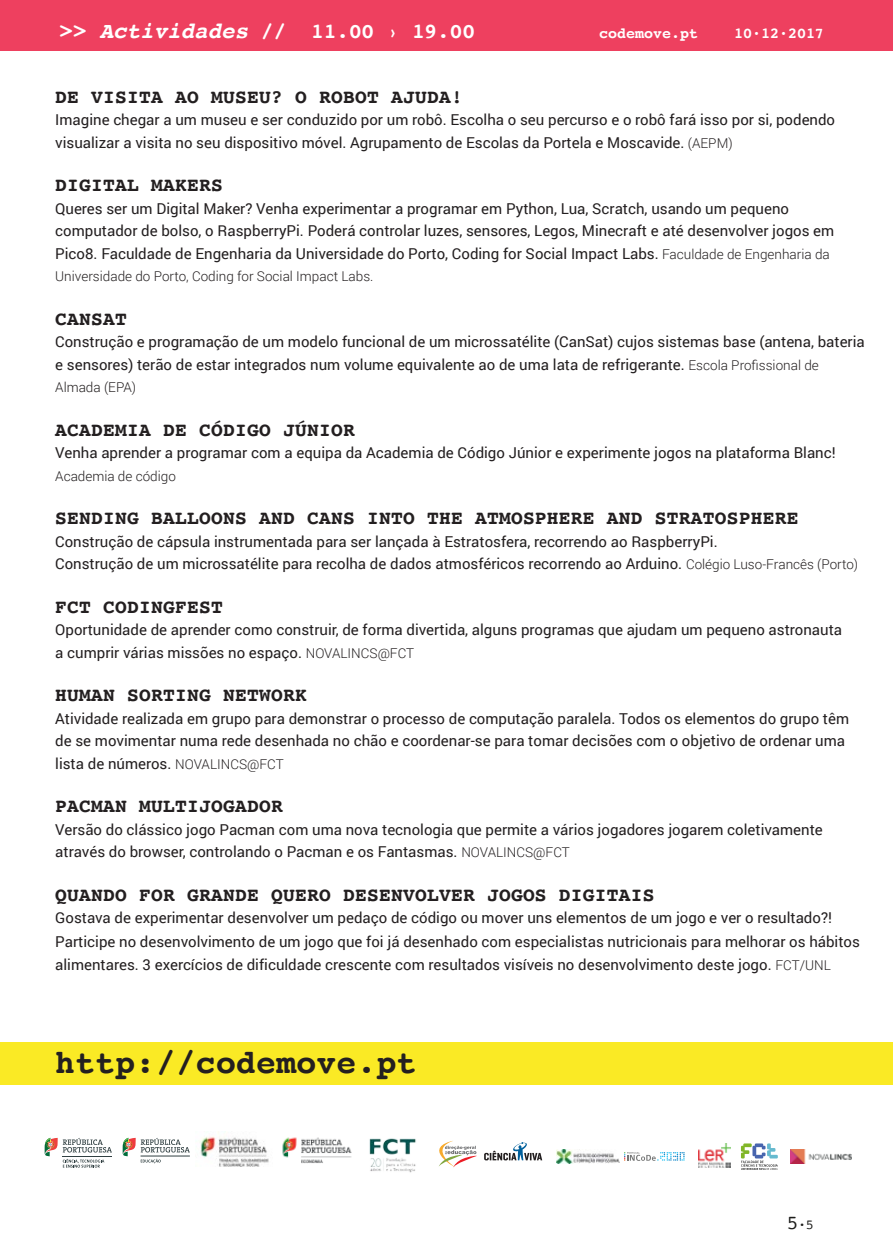
<style>
.page{position:relative;width:893px;height:1257px;background:#fff}
.page>*{position:absolute;margin:0;border:0;box-sizing:border-box;transform-origin:0 0}
.t1{font:700 33px "Courier";letter-spacing:.01em;color:#231f20}
.t2{font:700 21px "Courier";color:#fff}
.t3{font:700 19.5px "Courier";letter-spacing:.015em;color:#231f20}
.t4{font:15px/22.5px "Roboto";color:#231f20}
.t5{font:700 15px "Courier";color:#fff}
.t6{font:300 13.5px "Roboto";color:#231f20}
.t7{font:13.5px "Courier";color:#1d1d1b}
.s1{font-size:22.5px}
.s2{font-style:italic;font-size:22.5px}
.s3{font-weight:300;font-size:13.5px}
.s4{font-size:19.5px}
</style>
<div class="page">
<div style="left:0;top:0;width:893px;height:51px;background:#ee405f"></div>
<img style="left:200px;top:1132px;width:69px;height:34px">
<img style="left:282px;top:1137px;width:70px;height:26px">
<svg style="left:484px;top:1142px;width:58px;height:18px"></svg>
<svg style="left:741px;top:1143px;width:37px;height:27px"></svg>
<svg style="left:45px;top:1138px;width:67px;height:30px"></svg>
<svg style="left:439px;top:1141px;width:38px;height:27px"></svg>
<svg style="left:123px;top:1138px;width:67px;height:26px"></svg>
<img style="left:790px;top:1149px;width:62px;height:14px">
<svg style="left:624px;top:1152px;width:61px;height:9px"></svg>
<img style="left:556px;top:1150px;width:63px;height:13px">
<img style="left:698px;top:1143px;width:32px;height:25px">
<img style="left:369px;top:1138px;width:47px;height:35px">
<div style="left:0;top:1042px;width:893px;height:43px;background:#faea25"></div>
<h2 class="t2" style="left:59px;top:15px;width:417px"><span class="s1">&gt;&gt;</span> <span class="s2">Actividades</span> // 11.00 › 19.00</h2>
<p class="t5" style="left:599px;top:22px;width:100px">codemove.pt</p>
<p class="t5" style="left:734px;top:22px;width:91px">10·12·2017</p>
<h3 class="t3" style="left:55px;top:81px;width:409px">DE VISITA AO MUSEU? O ROBOT AJUDA!</h3>
<p class="t4" style="left:55px;top:108px;width:781px">Imagine chegar a um museu e ser conduzido por um robô. Escolha o seu percurso e o robô fará isso por si, podendo visualizar a visita no seu dispositivo móvel. Agrupamento de Escolas da Portela e Moscavide. <span class="s3">(AEPM)</span></p>
<h3 class="t3" style="left:55px;top:169px;width:169px">DIGITAL MAKERS</h3>
<p class="t4" style="left:55px;top:197px;width:781px">Queres ser um Digital Maker? Venha experimentar a programar em Python, Lua, Scratch, usando um pequeno computador de bolso, o RaspberryPi. Poderá controlar luzes, sensores, Legos, Minecraft e até desenvolver jogos em<br>Pico8. Faculdade de Engenharia da Universidade do Porto, Coding for Social Impact Labs. <span class="s3">Faculdade de Engenharia da</span></p>
<p class="t6" style="left:55px;top:267px;width:320px">Universidade do Porto, Coding for Social Impact Labs.</p>
<h3 class="t3" style="left:55px;top:303px;width:73px">CANSAT</h3>
<p class="t4" style="left:55px;top:330px;width:811px">Construção e programação de um modelo funcional de um microssatélite (CanSat) cujos sistemas base (antena, bateria e sensores) terão de estar integrados num volume equivalente ao de uma lata de refrigerante. <span class="s3">Escola Profissional de</span></p>
<p class="t6" style="left:55px;top:378px;width:82px">Almada (EPA)</p>
<h3 class="t3" style="left:55px;top:414px;width:301px">ACADEMIA DE CÓDIGO JÚNIOR</h3>
<p class="t4" style="left:55px;top:441px;width:782px">Venha aprender a programar com a equipa da Academia de Código Júnior e experimente jogos na plataforma Blanc!</p>
<p class="t6" style="left:55px;top:467px;width:122px">Academia de código</p>
<h3 class="t3" style="left:55px;top:502px;width:745px">SENDING BALLOONS AND CANS INTO THE ATMOSPHERE AND STRATOSPHERE</h3>
<p class="t4" style="left:55px;top:530px;width:804px">Construção de cápsula instrumentada para ser lançada à Estratosfera, recorrendo ao RaspberryPi.<br>Construção de um microssatélite para recolha de dados atmosféricos recorrendo ao Arduino. <span class="s3">Colégio Luso-Francês (Porto)</span></p>
<h3 class="t3" style="left:55px;top:591px;width:169px">FCT CODINGFEST</h3>
<p class="t4" style="left:55px;top:618px;width:788px">Oportunidade de aprender como construir, de forma divertida, alguns programas que ajudam um pequeno astronauta a cumprir várias missões no espaço. <span class="s3">NOVALINCS@FCT</span></p>
<h3 class="t3" style="left:55px;top:679px;width:253px">HUMAN SORTING NETWORK</h3>
<p class="t4" style="left:55px;top:707px;width:795px">Atividade realizada em grupo para demonstrar o processo de computação paralela. Todos os elementos do grupo têm de se movimentar numa rede desenhada no chão e coordenar-se para tomar decisões com o objetivo de ordenar uma lista de números. <span class="s3">NOVALINCS@FCT</span></p>
<h3 class="t3" style="left:55px;top:790px;width:229px">PACMAN MULTIJOGADOR</h3>
<p class="t4" style="left:55px;top:818px;width:769px">Versão do clássico jogo Pacman com uma nova tecnologia que permite a vários jogadores jogarem coletivamente através do browser, controlando o Pacman e os Fantasmas. <span class="s3">NOVALINCS@FCT</span></p>
<h3 class="t3" style="left:55px;top:879px;width:601px">QUANDO FOR GRANDE QUERO DESENVOLVER JOGOS DIGITAIS</h3>
<p class="t4" style="left:55px;top:905px;width:806px;line-height:24px">Gostava de experimentar desenvolver um pedaço de código ou mover uns elementos de um jogo e ver o resultado?!<br>Participe no desenvolvimento de um jogo que foi já desenhado com especialistas nutricionais para melhorar os hábitos</p>
<p class="t4" style="left:55px;top:953px;width:777px">alimentares. 3 exercícios de dificuldade crescente com resultados visíveis no desenvolvimento deste jogo. <span class="s3">FCT/UNL</span></p>
<h1 class="t1" style="left:55px;top:1036px;width:363px">http://codemove.pt</h1>
<p class="t7" style="left:787px;top:1215px;width:29px"><span class="s4">5</span>·5</p>
</div>
